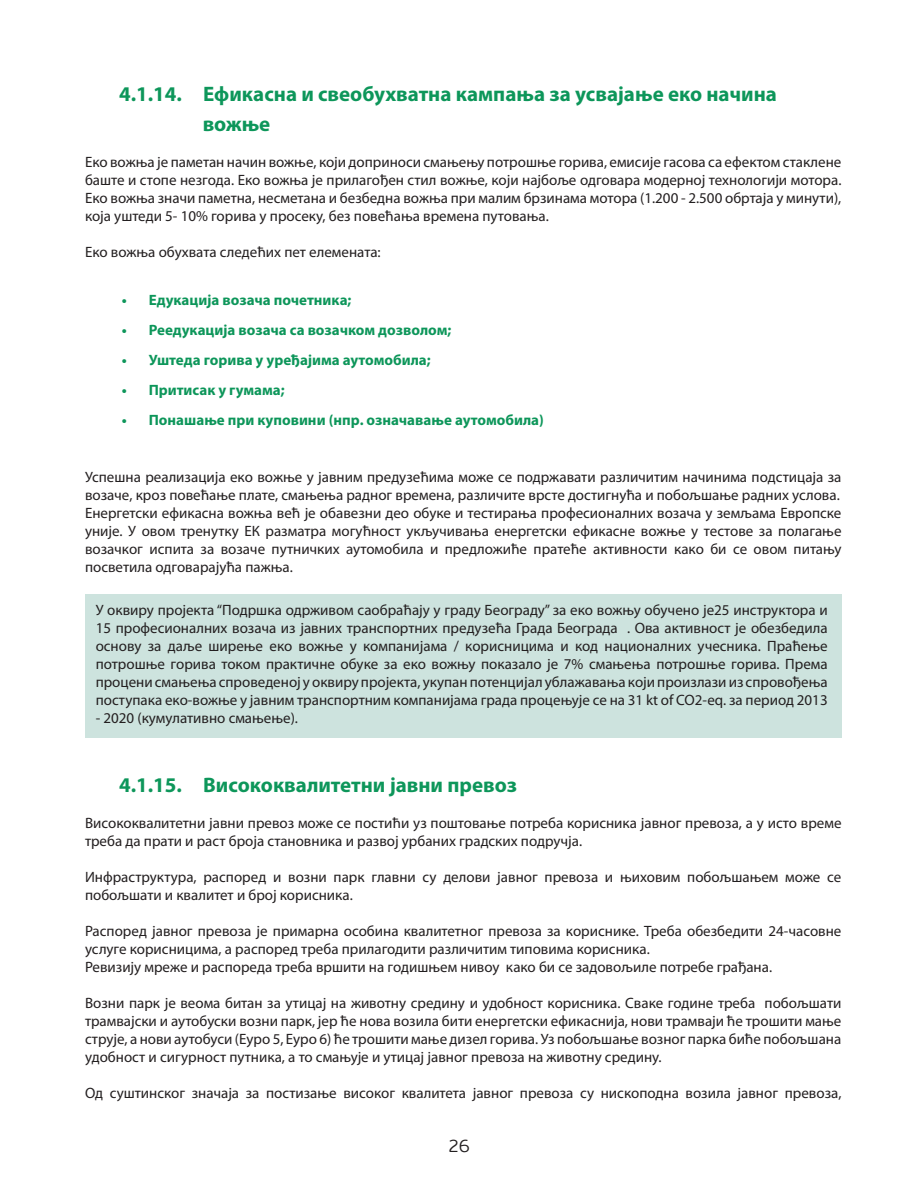
<style>
.page{position:relative;width:918px;height:1188px;background:#fff}
.page>*{position:absolute;margin:0;border:0;box-sizing:border-box;transform-origin:0 0}
.Podnaslovi{font:700 21px/30px "Myriad Pro";color:#0d965a}
.t1{font:300 18px "PF Beau Sans Pro";color:#231f20}
.Obican_tekst{font:15px/18px "Myriad Pro";color:#231f20;text-align:justify}
.nabrajanje{font:700 15px "Myriad Pro";color:#0d965a}
</style>
<div class="page">
<div style="left:85px;top:594px;width:756px;height:143px;background:#cde3de"></div>
<p class="Podnaslovi" style="left:203px;top:78px;width:576px;text-indent:-84px">4.1.14. Ефикасна и свеобухватна кампања за усвајање еко начина вожње</p>
<p class="Obican_tekst" style="left:85px;top:153px;width:758px">Еко вожња је паметан начин вожње, који доприноси смањењу потрошње горива, емисије гасова са ефектом стаклене баште и стопе незгода. Еко вожња је прилагођен стил вожње, који најбоље одговара модерној технологији мотора.<br>Еко вожња значи паметна, несметана и безбедна вожња при малим брзинама мотора (1.200 - 2.500 обртаја у минути), која уштеди 5- 10% горива у просеку, без повећања времена путовања.</p>
<p class="Obican_tekst" style="left:85px;top:243px;width:297px">Еко вожња обухвата следећих пет елемената:</p>
<p class="nabrajanje" style="left:122px;top:290px;width:231px">• Едукација возача почетника;</p>
<p class="nabrajanje" style="left:122px;top:320px;width:331px">• Реедукација возача са возачком дозволом;</p>
<p class="nabrajanje" style="left:122px;top:350px;width:310px">• Уштеда горива у уређајима аутомобила;</p>
<p class="nabrajanje" style="left:122px;top:380px;width:164px">• Притисак у гумама;</p>
<p class="nabrajanje" style="left:122px;top:410px;width:424px">• Понашање при куповини (нпр. означавање аутомобила)</p>
<p class="Obican_tekst" style="left:85px;top:468px;width:758px">Успешна реализација еко вожње у јавним предузећима може се подржавати различитим начинима подстицаја за возаче, кроз повећање плате, смањења радног времена, различите врсте достигнућа и побољшање радних услова.</p>
<p class="Obican_tekst" style="left:85px;top:504px;width:758px">Енергетски ефикасна вожња већ је обавезни део обуке и тестирања професионалних возача у земљама Европске уније. У овом тренутку ЕК разматра могућност укључивања енергетски ефикасне вожње у тестове за полагање возачког испита за возаче путничких аутомобила и предложиће пратеће активности како би се овом питању посветила одговарајућа пажња.</p>
<p class="Obican_tekst" style="left:96px;top:601px;width:734px">У оквиру пројекта “Подршка одрживом саобраћају у граду Београду” за еко вожњу обучено је25 инструктора и 15 професионалних возача из јавних транспортних предузећа Града Београда . Ова активност је обезбедила основу за даље ширење еко вожње у компанијама / корисницима и код националних учесника. Праћење потрошње горива током практичне обуке за еко вожњу показало је 7% смањења потрошње горива. Према процени смањења спроведеној у оквиру пројекта, укупан потенцијал ублажавања који произлази из спровођења поступака еко-вожње у јавним транспортним компанијама града процењује се на 31 kt of CO2-eq. за период 2013</p>
<p class="Obican_tekst" style="left:96px;top:709px;width:204px">- 2020 (кумулативно смањење).</p>
<p class="Podnaslovi" style="left:119px;top:769px;width:400px">4.1.15. Висококвалитетни јавни превоз</p>
<p class="Obican_tekst" style="left:85px;top:813px;width:758px">Висококвалитетни јавни превоз може се постићи уз поштовање потреба корисника јавног превоза, а у исто време треба да прати и раст броја становника и развој урбаних градских подручја.</p>
<p class="Obican_tekst" style="left:85px;top:867px;width:758px">Инфраструктура, распоред и возни парк главни су делови јавног превоза и њиховим побољшањем може се побољшати и квалитет и број корисника.</p>
<p class="Obican_tekst" style="left:85px;top:921px;width:758px">Распоред јавног превоза је примарна особина квалитетног превоза за кориснике. Треба обезбедити 24-часовне услуге корисницима, а распоред треба прилагодити различитим типовима корисника.</p>
<p class="Obican_tekst" style="left:85px;top:957px;width:689px">Ревизију мреже и распореда треба вршити на годишњем нивоу како би се задовољиле потребе грађана.</p>
<p class="Obican_tekst" style="left:85px;top:993px;width:758px">Возни парк је веома битан за утицај на животну средину и удобност корисника. Сваке године треба побољшати трамвајски и аутобуски возни парк, јер ће нова возила бити енергетски ефикаснија, нови трамваји ће трошити мање струје, а нови аутобуси (Еуро 5, Еуро 6) ће трошити мање дизел горива. Уз побољшање возног парка биће побољшана удобност и сигурност путника, а то смањује и утицај јавног превоза на животну средину.</p>
<p class="Obican_tekst" style="left:85px;top:1083px;width:758px">Од суштинског значаја за постизање високог квалитета јавног превоза су нископодна возила јавног превоза,</p>
<p class="t1" style="left:449px;top:1136px;width:22px">26</p>
</div>
